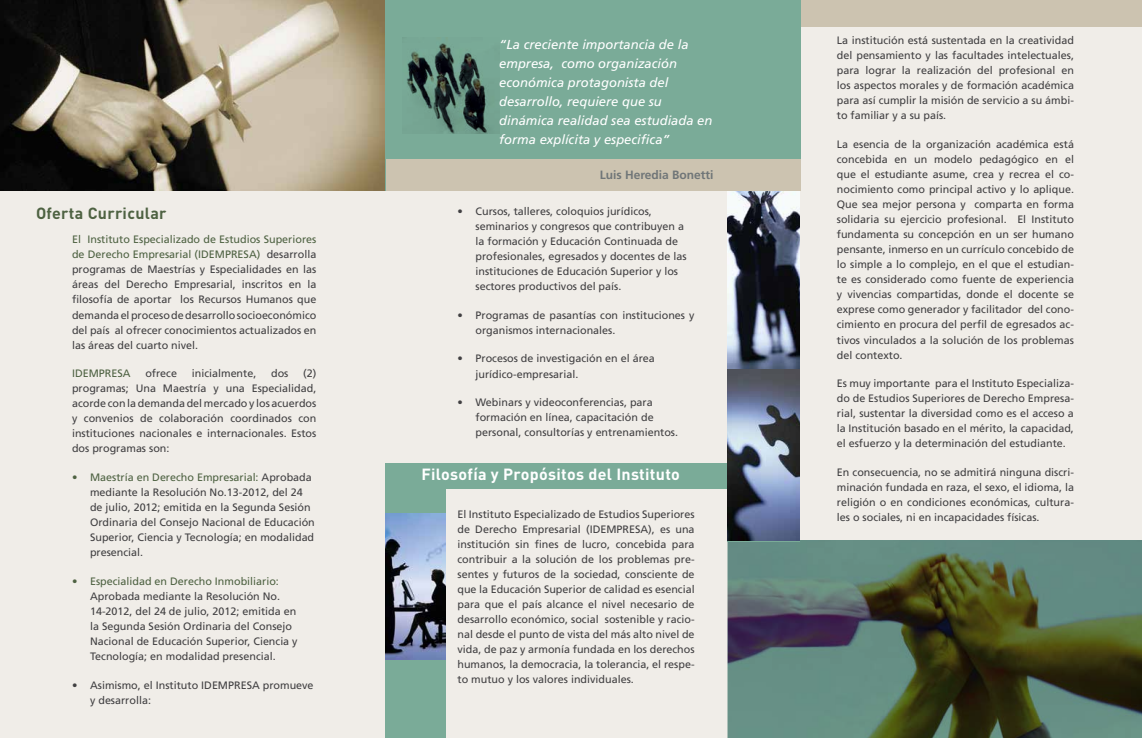
<style>
.page{position:relative;width:1142px;height:738px;background:#fff}
.page>*{position:absolute;margin:0;border:0;box-sizing:border-box;transform-origin:0 0}
.t1{font:700 16px "DIN Pro";letter-spacing:.02em;color:#fff}
.t2{font:700 16px "DIN Pro";letter-spacing:.02em;color:#4e6242}
.t3{font:italic 13px/19px "Frutiger LT Com";color:#fff}
.t4{font:700 12px "Frutiger LT Com";color:#707678}
.t5{font:10.8px/15px "Frutiger LT Com";color:#414042;text-align:justify}
.t6{font:10.8px "Frutiger LT Com";color:#4e6242}
.s1{color:#4e6242}
</style>
<div class="page">
<div style="left:0;top:0;width:1141px;height:738px;background:#f0ede8"></div>
<div style="left:385px;top:463px;width:342px;height:26px;background:#7aab98"></div>
<img style="left:727px;top:531px;width:414px;height:207px">
<img style="left:727px;top:190px;width:72px;height:179px">
<div style="left:385px;top:76px;width:415px;height:114px;background:#ccc3b0"></div>
<div style="left:756px;top:0;width:385px;height:27px;background:#ccc3b0"></div>
<img style="left:0;top:0;width:385px;height:190px">
<div style="left:385px;top:0;width:415px;height:158px;background:#7aab98"></div>
<img style="left:407px;top:38px;width:88px;height:95px">
<svg style="left:727px;top:369px;width:72px;height:172px"></svg>
<div style="left:385px;top:489px;width:60px;height:249px;background:#7aab98"></div>
<img style="left:385px;top:514px;width:60px;height:145px">
<h1 class="t2" style="left:36px;top:203px;width:132px">Oferta Curricular</h1>
<p class="t5" style="left:72px;top:232px;width:246px"><span class="s1">El Instituto Especializado de Estudios Superiores de Derecho Empresarial (IDEMPRESA)</span> desarrolla programas de Maestrías y Especialidades en las áreas del Derecho Empresarial, inscritos en la filosofía de aportar los Recursos Humanos que demanda el proceso de desarrollo socioeconómico del país al ofrecer conocimientos actualizados en las áreas del cuarto nivel.</p>
<p class="t6" style="left:72px;top:367px;width:60px">IDEMPRESA</p>
<p class="t5" style="left:145px;top:366px;width:33px">ofrece</p>
<p class="t5" style="left:192px;top:366px;width:66px">inicialmente,</p>
<p class="t5" style="left:271px;top:366px;width:19px">dos</p>
<p class="t5" style="left:72px;top:366px;width:246px;text-indent:231px">(2) programas; Una Maestría y una Especialidad, acorde con la demanda del mercado y los acuerdos y convenios de colaboración coordinados con instituciones nacionales e internacionales. Estos dos programas son:</p>
<p class="t5" style="left:90px;top:470px;width:226px;text-align:left;text-indent:-18px"><span class="s1">• Maestría en Derecho Empresarial:</span> Aprobada mediante la Resolución No.13-2012, del 24 de julio, 2012; emitida en la Segunda Sesión Ordinaria del Consejo Nacional de Educación Superior, Ciencia y Tecnología; en modalidad presencial.</p>
<p class="t6" style="left:72px;top:575px;width:208px">• Especialidad en Derecho Inmobiliario:</p>
<p class="t5" style="left:90px;top:589px;width:209px;text-align:left">Aprobada mediante la Resolución No.<br>14-2012, del 24 de julio, 2012; emitida en la Segunda Sesión Ordinaria del Consejo Nacional de Educación Superior, Ciencia y Tecnología; en modalidad presencial.</p>
<p class="t5" style="left:90px;top:677px;width:225px;text-indent:-18px">• Asimismo, el Instituto IDEMPRESA promueve y desarrolla:</p>
<p class="t3" style="left:499px;top:35px;width:215px">“La creciente importancia de la empresa, como organización económica protagonista del desarrollo, requiere que su dinámica realidad sea estudiada en forma explícita y especifica”</p>
<p class="t4" style="left:599px;top:168px;width:115px">Luis Heredia Bonetti</p>
<p class="t5" style="left:475px;top:204px;width:212px;text-align:left;text-indent:-18px">• Cursos, talleres, coloquios jurídicos, seminarios y congresos que contribuyen a la formación y Educación Continuada de profesionales, egresados y docentes de las instituciones de Educación Superior y los sectores productivos del país.</p>
<p class="t5" style="left:475px;top:308px;width:220px;text-indent:-18px">• Programas de pasantías con instituciones y organismos internacionales.</p>
<p class="t5" style="left:475px;top:351px;width:181px;text-indent:-18px">• Procesos de investigación en el área jurídico-empresarial.</p>
<p class="t5" style="left:475px;top:395px;width:204px;text-align:left;text-indent:-18px">• Webinars y videoconferencias, para formación en línea, capacitación de personal, consultorías y entrenamientos.</p>
<h1 class="t1" style="left:421px;top:464px;width:260px">Filosofía y Propósitos del Instituto</h1>
<p class="t5" style="left:457px;top:507px;width:238px">El Instituto Especializado de Estudios Superiores de Derecho Empresarial (IDEMPRESA), es una institución sin fines de lucro, concebida para contribuir a la solución de los problemas pre&shy;sentes y futuros de la sociedad, consciente de que la Educación Superior de calidad es esencial para que el país alcance el nivel necesario de desarrollo económico, social sostenible y racio&shy;nal desde el punto de vista del más alto nivel de vida, de paz y armonía fundada en los derechos humanos, la democracia, la tolerancia, el respe&shy;to mutuo y los valores individuales.</p>
<p class="t5" style="left:836px;top:33px;width:238px">La institución está sustentada en la creatividad del pensamiento y las facultades intelectuales, para lograr la realización del profesional en los aspectos morales y de formación académica para así cumplir la misión de servicio a su ámbi&shy;to familiar y a su país.</p>
<p class="t5" style="left:836px;top:137px;width:238px">La esencia de la organización académica está concebida en un modelo pedagógico en el que el estudiante asume, crea y recrea el co&shy;nocimiento como principal activo y lo aplique.<br>Que sea mejor persona y comparta en forma solidaria su ejercicio profesional. El Instituto fundamenta su concepción en un ser humano pensante, inmerso en un currículo concebido de lo simple a lo complejo, en el que el estudian&shy;te es considerado como fuente de experiencia y vivencias compartidas, donde el docente se exprese como generador y facilitador del cono&shy;cimiento en procura del perfil de egresados ac&shy;tivos vinculados a la solución de los problemas del contexto.</p>
<p class="t5" style="left:836px;top:376px;width:238px">Es muy importante para el Instituto Especializa&shy;do de Estudios Superiores de Derecho Empresa&shy;rial, sustentar la diversidad como es el acceso a la Institución basado en el mérito, la capacidad, el esfuerzo y la determinación del estudiante.</p>
<p class="t5" style="left:836px;top:465px;width:238px">En consecuencia, no se admitirá ninguna discri&shy;minación fundada en raza, el sexo, el idioma, la religión o en condiciones económicas, cultura&shy;les o sociales, ni en incapacidades físicas.</p>
</div>
